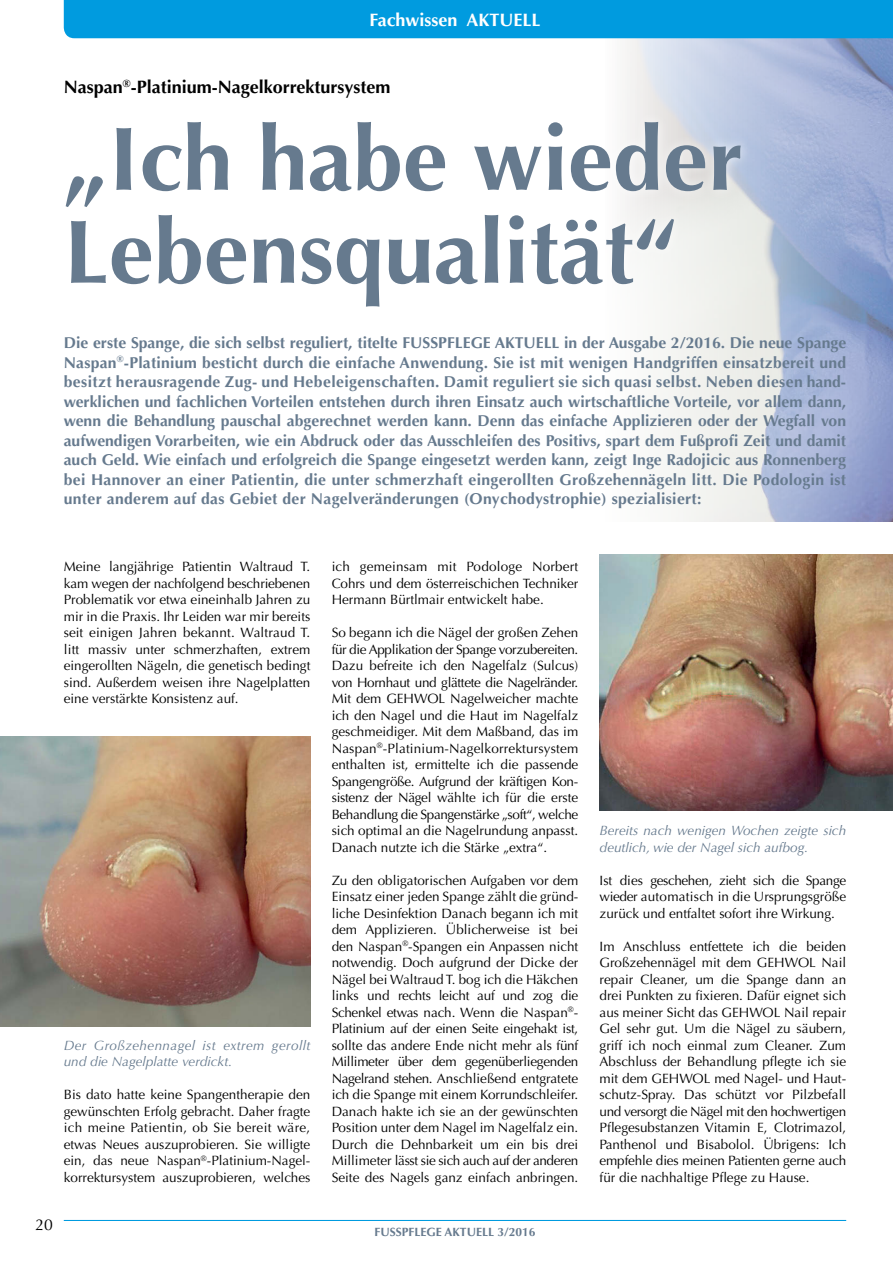
<style>
.page{position:relative;width:893px;height:1263px;background:#fff}
.page>*{position:absolute;margin:0;border:0;box-sizing:border-box;transform-origin:0 0}
.t1{font:700 90px/93px "Optima LT Std";color:#667a8e}
.t2{font:700 18px "Optima LT Std";color:#000}
.t3{font:700 18px "Optima LT Std";color:#fff}
.t4{font:700 15.75px/19.5px "Optima LT Std";letter-spacing:.02em;color:#667a8e;text-align:justify}
.t5{font:15.75px "Optima LT Std";color:#000}
.t6{font:13.5px/16.5px "Optima LT Std";color:#000;text-align:justify}
.t7{font:italic 13.5px/16.5px "Optima LT Std";color:#667a8e}
.t8{font:italic 13.5px/16.5px "Optima LT Std";letter-spacing:.03em;color:#667a8e}
.t9{font:700 12px "Optima LT Std";color:#667a8e}
</style>
<div class="page">
<hr style="left:64px;top:1220px;width:782px;height:1px;background:#009bdf">
<img style="left:0;top:736px;width:310px;height:290px">
<img style="left:605px;top:38px;width:288px;height:484px">
<div style="left:64px;top:0;width:829px;height:38px;background:#009bdf"></div>
<div style="left:55px;top:110px;width:697px;height:208px;background:#fff"></div>
<img style="left:600px;top:555px;width:293px;height:255px">
<h2 class="t3" style="left:369px;top:9px;width:173px">Fachwissen AKTUELL</h2>
<h2 class="t2" style="left:64px;top:76px;width:328px">Naspan<sup>®</sup>-Platinium-Nagelkorrektursystem</h2>
<h1 class="t1" style="left:64px;top:114px;width:681px">„Ich habe wieder<br>Lebensqualität“</h1>
<p class="t4" style="left:64px;top:333px;width:784px">Die erste Spange, die sich selbst reguliert, titelte FUSSPFLEGE AKTUELL in der Ausgabe 2/2016. Die neue Spange Naspan<sup>®</sup>-Platinium besticht durch die einfache Anwendung. Sie ist mit wenigen Handgriffen einsatzbereit und besitzt herausragende Zug- und Hebeleigenschaften. Damit reguliert sie sich quasi selbst. Neben diesen hand&shy;werklichen und fachlichen Vorteilen entstehen durch ihren Einsatz auch wirtschaftliche Vorteile, vor allem dann, wenn die Behandlung pauschal abgerechnet werden kann. Denn das einfache Applizieren oder der Wegfall von aufwendigen Vorarbeiten, wie ein Abdruck oder das Ausschleifen des Positivs, spart dem Fußprofi Zeit und damit auch Geld. Wie einfach und erfolgreich die Spange eingesetzt werden kann, zeigt Inge Radojicic aus Ronnenberg bei Hannover an einer Patientin, die unter schmerzhaft eingerollten Großzehennägeln litt. Die Podologin ist unter anderem auf das Gebiet der Nagelveränderungen (Onychodystrophie) spezialisiert:</p>
<p class="t6" style="left:64px;top:559px;width:248px">Meine langjährige Patientin Waltraud T. kam wegen der nachfolgend beschriebenen Problematik vor etwa eineinhalb Jahren zu mir in die Praxis. Ihr Leiden war mir bereits seit einigen Jahren bekannt. Waltraud T. litt massiv unter schmerzhaften, extrem eingerollten Nägeln, die genetisch bedingt sind. Außerdem weisen ihre Nagelplatten eine verstärkte Konsistenz auf.</p>
<p class="t8" style="left:64px;top:1037px;width:248px">Der Großzehennagel ist extrem gerollt und die Nagelplatte verdickt.</p>
<p class="t6" style="left:64px;top:1086px;width:248px">Bis dato hatte keine Spangentherapie den gewünschten Erfolg gebracht. Daher fragte ich meine Patientin, ob Sie bereit wäre, etwas Neues auszuprobieren. Sie willigte ein, das neue Naspan<sup>®</sup>-Platinium-Nagel&shy;korrektursystem auszuprobieren, welches</p>
<p class="t5" style="left:35px;top:1215px;width:19px">20</p>
<p class="t6" style="left:332px;top:559px;width:248px">ich gemeinsam mit Podologe Norbert Cohrs und dem österreischichen Techniker Hermann Bürtlmair entwickelt habe.</p>
<p class="t6" style="left:332px;top:625px;width:248px">So begann ich die Nägel der großen Zehen für die Applikation der Spange vorzubereiten.<br>Dazu befreite ich den Nagelfalz (Sulcus) von Hornhaut und glättete die Nagelränder.<br>Mit dem GEHWOL Nagelweicher machte ich den Nagel und die Haut im Nagelfalz geschmeidiger. Mit dem Maßband, das im Naspan<sup>®</sup>-Platinium-Nagelkorrektursystem enthalten ist, ermittelte ich die passende Spangengröße. Aufgrund der kräftigen Kon&shy;sistenz der Nägel wählte ich für die erste Behandlung die Spangenstärke „soft“, welche sich optimal an die Nagelrundung anpasst.<br>Danach nutzte ich die Stärke „extra“.</p>
<p class="t6" style="left:332px;top:872px;width:248px">Zu den obligatorischen Aufgaben vor dem Einsatz einer jeden Spange zählt die gründ&shy;liche Desinfektion Danach begann ich mit dem Applizieren. Üblicherweise ist bei den Naspan<sup>®</sup>-Spangen ein Anpassen nicht notwendig. Doch aufgrund der Dicke der Nägel bei Waltraud T. bog ich die Häkchen links und rechts leicht auf und zog die Schenkel etwas nach. Wenn die Naspan<sup>®</sup>- Platinium auf der einen Seite eingehakt ist, sollte das andere Ende nicht mehr als fünf Millimeter über dem gegenüberliegenden Nagelrand stehen. Anschließend entgratete ich die Spange mit einem Korrundschleifer.<br>Danach hakte ich sie an der gewünschten Position unter dem Nagel im Nagelfalz ein.<br>Durch die Dehnbarkeit um ein bis drei Millimeter lässt sie sich auch auf der anderen Seite des Nagels ganz einfach anbringen.</p>
<p class="t6" style="left:600px;top:872px;width:248px">Ist dies geschehen, zieht sich die Spange wieder automatisch in die Ursprungsgröße zurück und entfaltet sofort ihre Wirkung.</p>
<p class="t7" style="left:600px;top:823px;width:248px">Bereits nach wenigen Wochen zeigte sich deutlich, wie der Nagel sich aufbog.</p>
<p class="t6" style="left:600px;top:938px;width:248px">Im Anschluss entfettete ich die beiden Großzehennägel mit dem GEHWOL Nail repair Cleaner, um die Spange dann an drei Punkten zu fixieren. Dafür eignet sich aus meiner Sicht das GEHWOL Nail repair Gel sehr gut. Um die Nägel zu säubern, griff ich noch einmal zum Cleaner. Zum Abschluss der Behandlung pflegte ich sie mit dem GEHWOL med Nagel- und Haut&shy;schutz-Spray. Das schützt vor Pilzbefall und versorgt die Nägel mit den hochwertigen Pflegesubstanzen Vitamin E, Clotrimazol, Panthenol und Bisabolol. Übrigens: Ich empfehle dies meinen Patienten gerne auch für die nachhaltige Pflege zu Hause.</p>
<p class="t9" style="left:375px;top:1224px;width:162px">FUSSPFLEGE AKTUELL 3/2016</p>
</div>
